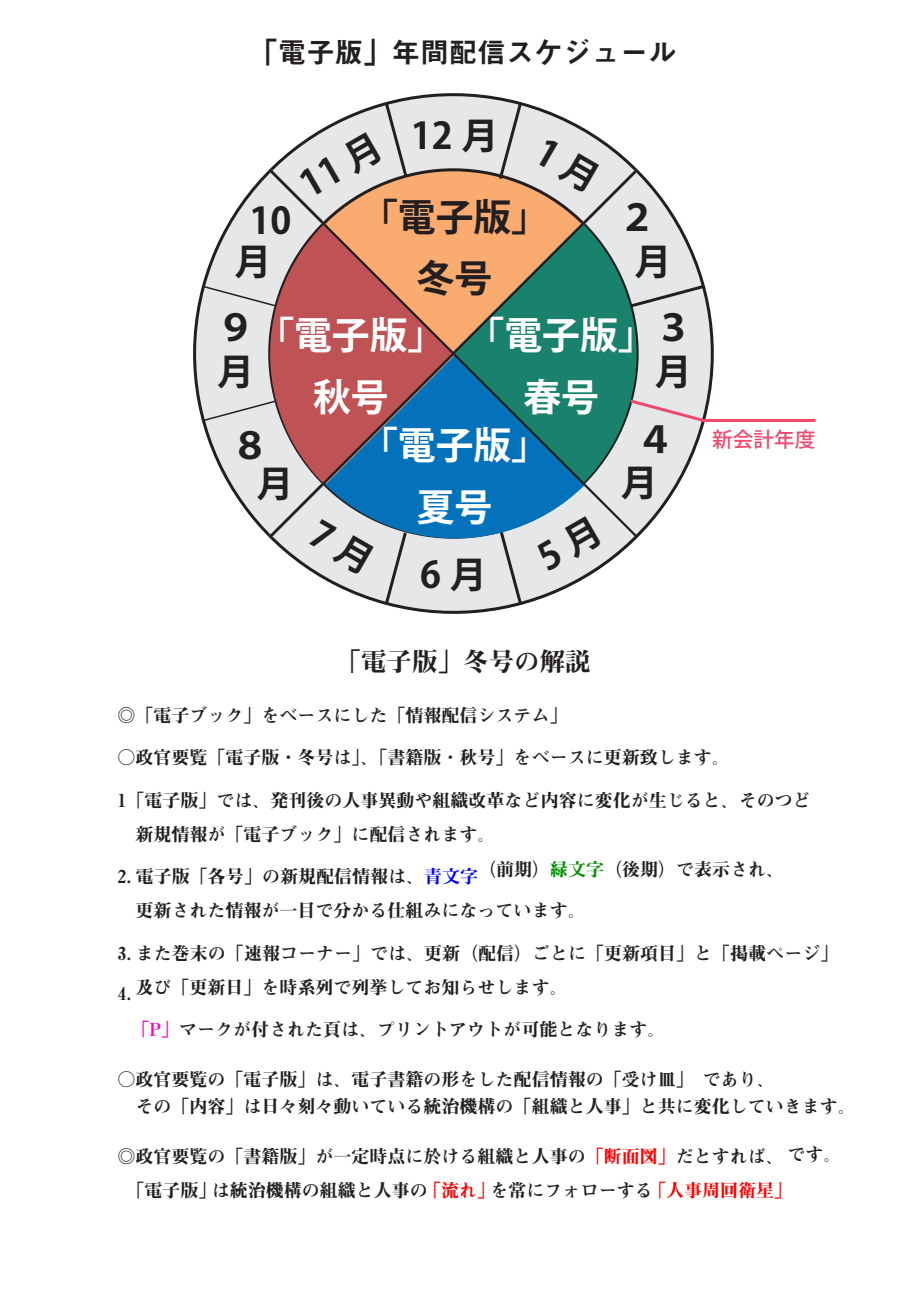
<style>
.page{position:relative;width:919px;height:1289px;background:#fff}
.page>*{position:absolute;margin:0;border:0;box-sizing:border-box;transform-origin:0 0}
.t1{font:700 37.8px/61.3px "Koz Go Pro";color:#fff;text-align:center}
.t2{font:700 37.8px/61.3px "Koz Go Pro";color:#231f20;text-align:center}
.t3{font:700 36.45px/44.4px "Koz Go Pro";color:#231f20}
.t4{font:28.5px "Midashi Go Pro MB31";color:#231f20}
.t5{font:25.5px "Midashi Min Pro MA31";color:#231f20}
.t6{font:500 20.55px "Koz Go Pro";color:#ef4a6d}
.t7{font:18px/34px "Midashi Min Pro MA31";color:#231f20}
.s1{color:#00f}
.s2{color:#ff00c5}
.s3{color:#f00}
</style>
<div class="page">
<svg style="left:193px;top:93px;width:521px;height:521px"></svg>
<svg style="left:250px;top:150px;width:407px;height:407px"></svg>
<svg style="left:201px;top:399px;width:66px;height:23px;background:#d5d5d7"></svg>
<svg style="left:648px;top:283px;width:59px;height:27px;background:#cacacc"></svg>
<svg style="left:201px;top:285px;width:66px;height:23px;background:#d4d5d7"></svg>
<svg style="left:648px;top:397px;width:59px;height:27px;background:#e1d0d5"></svg>
<svg style="left:497px;top:549px;width:27px;height:58px;background:#cacacc"></svg>
<svg style="left:383px;top:549px;width:26px;height:58px;background:#c9c9cb"></svg>
<svg style="left:496px;top:100px;width:28px;height:67px;background:#ccccce"></svg>
<div style="left:374px;top:539px;width:160px;height:10px;background:#e6e7e9"></div>
<div style="left:639px;top:224px;width:9px;height:261px;background:#e6e7e9"></div>
<svg style="left:267px;top:167px;width:372px;height:372px;background:#808889"></svg>
<hr style="left:701px;top:419px;width:114px;height:3px;background:#ef4a6d">
<div style="left:308px;top:518px;width:66px;height:57px;background:#e6e7e9"></div>
<svg style="left:266px;top:100px;width:143px;height:126px"></svg>
<div style="left:534px;top:137px;width:65px;height:56px;background:#e6e7e9"></div>
<div style="left:534px;top:516px;width:67px;height:56px;background:#e6e7e9"></div>
<h3 class="t4" style="left:249px;top:29px;width:429px">「電子版」年間配信スケジュール</h3>
<h2 class="t3" style="left:411px;top:116px;width:89px">12 月</h2>
<h1 class="t2" style="left:360px;top:189px;width:190px">「電子版」冬号</h1>
<h2 class="t3" style="left:619px;top:198px;width:38px">２</h2>
<h2 class="t3" style="left:249px;top:201px;width:43px">10</h2>
<h2 class="t3" style="left:235px;top:242px;width:38px">月</h2>
<h2 class="t3" style="left:635px;top:242px;width:38px">月</h2>
<h2 class="t3" style="left:655px;top:308px;width:32px">３月</h2>
<h2 class="t3" style="left:218px;top:308px;width:32px">９月</h2>
<h1 class="t1" style="left:256px;top:307px;width:190px">「電子版」秋号</h1>
<h1 class="t1" style="left:466px;top:307px;width:190px">「電子版」春号</h1>
<h1 class="t1" style="left:360px;top:417px;width:190px">「電子版」夏号</h1>
<h2 class="t3" style="left:232px;top:426px;width:38px">８</h2>
<h2 class="t3" style="left:637px;top:419px;width:38px">４</h2>
<h2 class="t3" style="left:257px;top:463px;width:38px">月</h2>
<h2 class="t3" style="left:621px;top:462px;width:38px">月</h2>
<h2 class="t3" style="left:420px;top:555px;width:68px">6 月</h2>
<h3 class="t5" style="left:335px;top:641px;width:257px">「電子版」冬号の解説</h3>
<p class="t6" style="left:712px;top:426px;width:105px">新会計年度</p>
<p class="t7" style="left:117px;top:696px;width:451px">◎「電子ブック」をベースにした「情報配信システム」</p>
<p class="t7" style="left:117px;top:738px;width:613px">○政官要覧「電子版・冬号は」、「書籍版・秋号」をベースに更新致します。</p>
<p class="t7" style="left:117px;top:781px;width:713px">1「電子版」では、発刊後の人事異動や組織改革など内容に変化が生じると、そのつど　　新規情報が「電子ブック」に配信されます。</p>
<p class="t7" style="left:117px;top:857px;width:668px">2. 電子版「各号」の新規配信情報は、<span class="s1">青文字</span>（前期）<sup>緑文字</sup>（後期）で表示され、　更新された情報が一目で分かる仕組みになっています。</p>
<p class="t7" style="left:117px;top:934px;width:722px">3. また巻末の「速報コーナー」では、更新（配信）ごとに「更新項目」と「掲載ページ」　及び「更新日」を時系列で列挙してお知らせします。</p>
<p class="t7" style="left:117px;top:975px;width:16px">4.</p>
<p class="t7" style="left:131px;top:1011px;width:535px"><span class="s2">「P」</span>マークが付された頁は、プリントアウトが可能となります。</p>
<p class="t7" style="left:117px;top:1064px;width:740px;line-height:27px">○政官要覧の「電子版」は、電子書籍の形をした配信情報の「受け皿」　であり、　<br>　その「内容」は日々刻々動いている統治機構の「組織と人事」と共に変化していきます。</p>
<p class="t7" style="left:117px;top:1137px;width:676px;text-align:center">◎政官要覧の「書籍版」が一定時点に於ける組織と人事の<span class="s3">「断面図」</span>だとすれば、「電子版」は統治機構の組織と人事の<span class="s3">「流れ」</span>を常にフォローする<span class="s3">「人事周回衛星」</span></p>
<p class="t7" style="left:787px;top:1135px;width:55px">です。</p>
</div>
